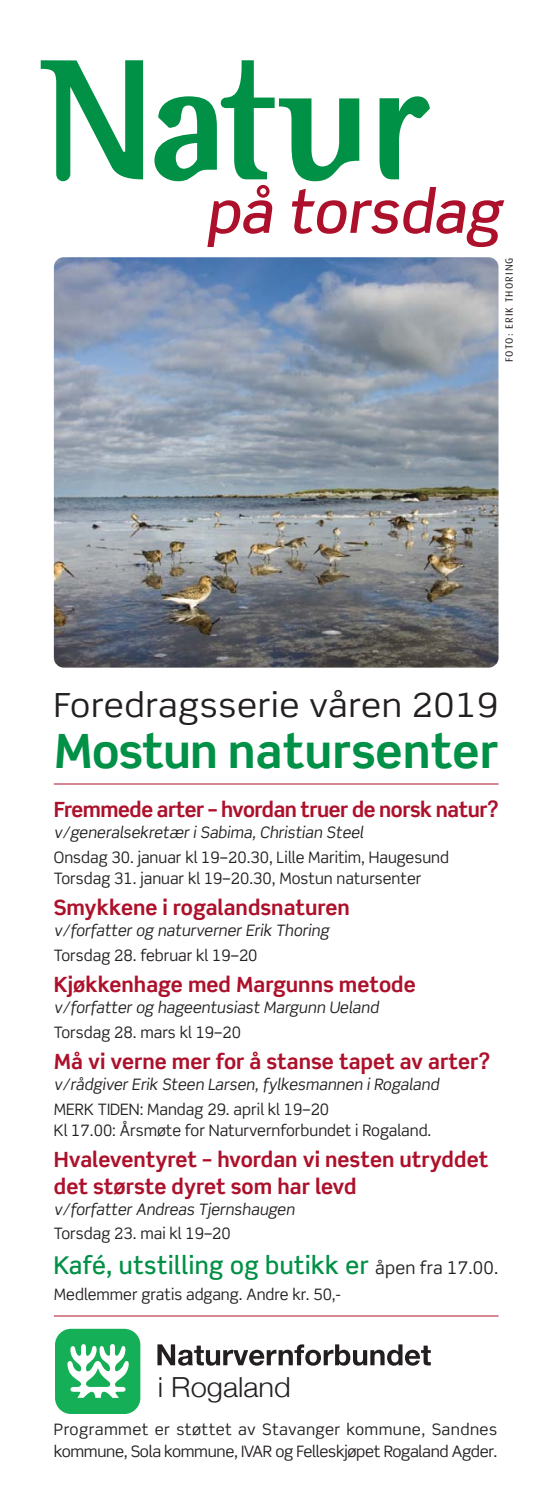
<style>
.page{position:relative;width:552px;height:1505px;background:#fff}
.page>*{position:absolute;margin:0;border:0;box-sizing:border-box;transform-origin:0 0}
.t1{font:italic 500 58.8px "Scene Std";color:#ad102a}
.t2{font:700 47.25px "Scene Std";color:#009046}
.t3{font:33.25px "Scene Std";letter-spacing:.015em;color:#231f20;scale:1.05 1}
.t4{font:300 27.65px "Helvetica Neue";color:#231f20;scale:1.05 1}
.t5{font:500 24.5px "Scene Std";letter-spacing:.02em;color:#009046}
.t6{font:700 21px/26.2px "Scene Std";color:#ad102a}
.t7{font:700 21px "Scene Std";letter-spacing:-.02em;color:#ad102a}
.t8{font:15.75px/21px "Scene Std";color:#231f20}
.t9{font:italic 15.75px "Scene Std";color:#231f20}
.t10{font:15.75px/21.3px "Scene Std";letter-spacing:-.02em;color:#231f20}
.t11{font:10.5px "Dax";letter-spacing:.1em;color:#231f20}
.s1{font-weight:400;font-size:17.5px;color:#231f20}
</style>
<div class="page">
<svg style="left:41px;top:60px;width:102px;height:121px"></svg>
<svg style="left:154px;top:60px;width:205px;height:121px"></svg>
<svg style="left:379px;top:96px;width:50px;height:83px"></svg>
<div style="left:55px;top:1329px;width:85px;height:85px;background:#14af56;border-radius:16px"></div>
<svg style="left:67px;top:1344px;width:62px;height:54px"></svg>
<svg style="left:157px;top:1344px;width:273px;height:22px"></svg>
<hr style="left:54px;top:1316px;width:444px;height:1px;background:#ad102a">
<hr style="left:54px;top:784px;width:444px;height:1px;background:#ad102a">
<img style="left:54px;top:257px;width:444px;height:411px;border-radius:10px">
<h1 class="t1" style="left:205px;top:183px;width:296px">på torsdag</h1>
<p class="t11" style="left:503px;top:362px;width:106px;rotate:-90deg">FOTO: ERIK THORING</p>
<h3 class="t3" style="left:54px;top:689px;width:424px">Foredragsserie våren 2019</h3>
<h2 class="t2" style="left:54px;top:728px;width:446px">Mostun natursenter</h2>
<h3 class="t7" style="left:54px;top:800px;width:446px">Fremmede arter – hvordan truer de norsk natur?</h3>
<p class="t9" style="left:54px;top:825px;width:311px">v/generalsekretær i Sabima, Christian Steel</p>
<p class="t8" style="left:54px;top:848px;width:396px">Onsdag 30. januar kl 19–20.30, Lille Maritim, Haugesund<br>Torsdag 31. januar kl 19–20.30, Mostun natursenter</p>
<h3 class="t6" style="left:54px;top:896px;width:297px">Smykkene i rogalandsnaturen</h3>
<p class="t9" style="left:54px;top:923px;width:276px">v/forfatter og naturverner Erik Thoring</p>
<p class="t8" style="left:54px;top:946px;width:205px">Torsdag 28. februar kl 19–20</p>
<h3 class="t6" style="left:54px;top:973px;width:363px">Kjøkkenhage med Margunns metode</h3>
<p class="t9" style="left:54px;top:1000px;width:326px">v/forfatter og hageentusiast Margunn Ueland</p>
<p class="t8" style="left:54px;top:1023px;width:188px">Torsdag 28. mars kl 19–20</p>
<h3 class="t6" style="left:54px;top:1050px;width:437px">Må vi verne mer for å stanse tapet av arter?</h3>
<p class="t9" style="left:54px;top:1077px;width:386px">v/rådgiver Erik Steen Larsen, fylkesmannen i Rogaland</p>
<p class="t8" style="left:54px;top:1100px;width:379px">MERK TIDEN: Mandag 29. april kl 19–20<br>Kl 17.00: Årsmøte for Naturvernforbundet i Rogaland.</p>
<h3 class="t6" style="left:54px;top:1148px;width:435px">Hvaleventyret – hvordan vi nesten utryddet det største dyret som har levd</h3>
<p class="t9" style="left:54px;top:1201px;width:242px">v/forfatter Andreas Tjernshaugen</p>
<p class="t8" style="left:54px;top:1224px;width:178px">Torsdag 23. mai kl 19–20</p>
<h3 class="t5" style="left:54px;top:1253px;width:446px">Kafé, utstilling og butikk er <span class="s1">åpen fra 17.00.</span></h3>
<p class="t8" style="left:54px;top:1285px;width:288px">Medlemmer gratis adgang. Andre kr. 50,-</p>
<h3 class="t4" style="left:158px;top:1370px;width:128px">i Rogaland</h3>
<p class="t10" style="left:54px;top:1420px;width:444px">Programmet er støttet av Stavanger kommune, Sandnes kommune, Sola kommune, IVAR og Felleskjøpet Rogaland Agder.</p>
</div>
